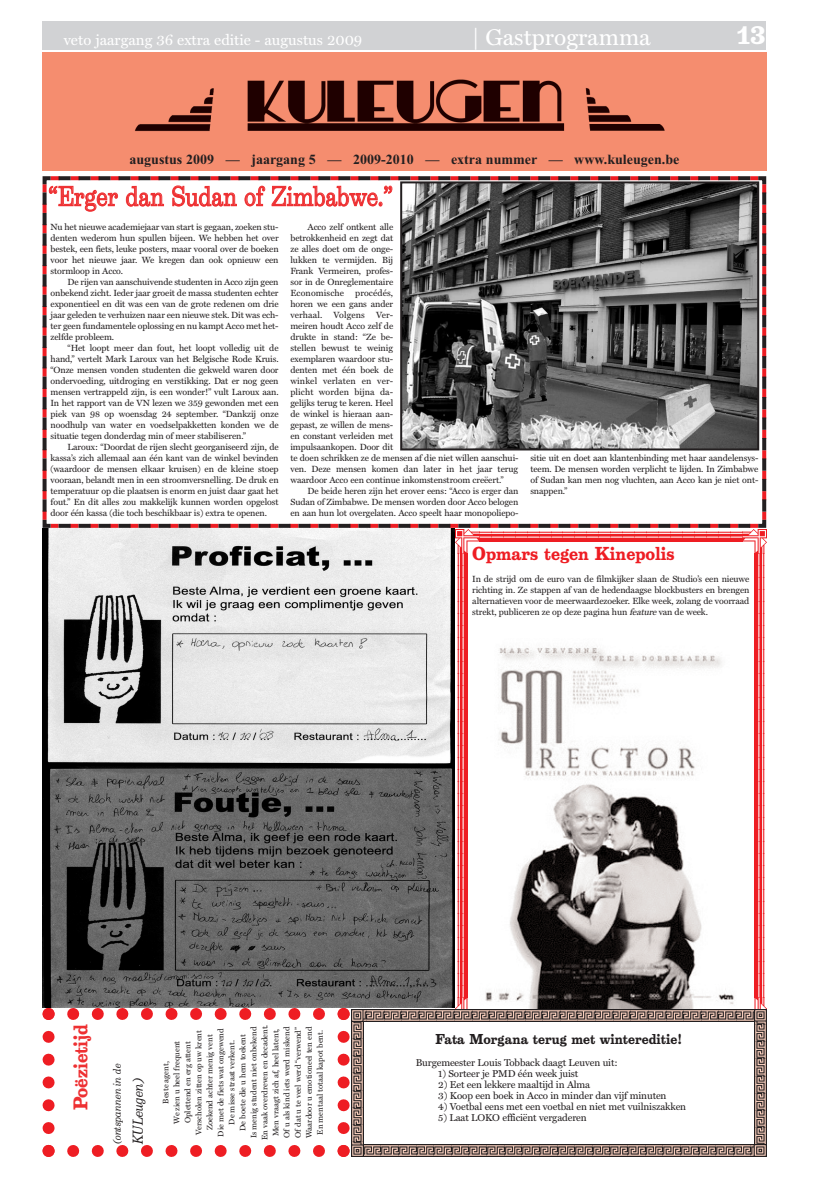
<style>
.page{position:relative;width:823px;height:1191px;background:#fff}
.page>*{position:absolute;margin:0;border:0;box-sizing:border-box;transform-origin:0 0}
.t1{font:25px "Belizio";color:#ee3032;scale:.8 1}
.t2{font:23px "Miller Text";color:#fff}
.t3{font:700 23px "Belizio";color:#fff}
.t4{font:700 18px "Belizio";color:#ee3032;scale:.9 1}
.t5{font:700 17px "Belizio";color:#ee1d23;scale:.9 1}
.t6{font:15px "Miller Text";color:#fff}
.t7{font:700 14px "Times New Roman";color:#231f20}
.t8{font:700 13px "Belizio";color:#231f20;scale:.9 1}
.t9{font:italic 13px "Belizio";color:#231f20;scale:.9 1}
.t10{font:10px "Miller Text";letter-spacing:-.01em;color:#231f20}
.t11{font:italic 10px "Belizio";color:#231f20;scale:.9 1}
.t12{font:9px/11px "Miller Text";letter-spacing:-.01em;color:#231f20;text-align:justify}
.t13{font:8px/11px "Miller Text";color:#231f20;text-align:center}
.s1{font-style:italic}
</style>
<div class="page">
<div style="left:43px;top:21px;width:722px;height:29px;background:#d1d2d4"></div>
<img style="left:43px;top:52px;width:722px;height:118px">
<svg style="left:67px;top:1145px;width:282px;height:12px"></svg>
<svg style="left:43px;top:1030px;width:12px;height:127px"></svg>
<svg style="left:43px;top:1008px;width:282px;height:12px"></svg>
<svg style="left:337px;top:1008px;width:12px;height:126px"></svg>
<img style="left:455px;top:541px;width:24px;height:12px">
<svg style="left:42px;top:176px;width:725px;height:365px"></svg>
<img style="left:741px;top:529px;width:24px;height:24px">
<svg style="left:754px;top:553px;width:11px;height:444px;background:#f2565b"></svg>
<img style="left:754px;top:997px;width:11px;height:12px">
<img style="left:455px;top:997px;width:13px;height:12px">
<svg style="left:457px;top:553px;width:10px;height:444px;background:#f25c60"></svg>
<img style="left:485px;top:647px;width:249px;height:362px">
<img style="left:351px;top:1009px;width:402px;height:12px">
<img style="left:753px;top:1009px;width:12px;height:136px">
<img style="left:363px;top:1145px;width:402px;height:12px">
<img style="left:351px;top:1021px;width:12px;height:136px">
<img style="left:43px;top:529px;width:411px;height:478px">
<h3 class="t6" style="left:64px;top:31px;width:300px">veto jaargang 36 extra editie - augustus 2009</h3>
<h2 class="t2" style="left:472px;top:23px;width:180px">| Gastprogramma</h2>
<h2 class="t3" style="left:736px;top:22px;width:30px">13</h2>
<h3 class="t7" style="left:129px;top:150px;width:551px">augustus 2009 — jaargang 5 — 2009-2010 — extra nummer — www.kuleugen.be</h3>
<h1 class="t1" style="left:48px;top:182px;width:432px">“Erger dan Sudan of Zimbabwe.”</h1>
<p class="t12" style="left:51px;top:221px;width:229px">Nu het nieuwe academiejaar van start is gegaan, zoeken stu&shy;denten wederom hun spullen bijeen. We hebben het over bestek, een fiets, leuke posters, maar vooral over de boeken voor het nieuwe jaar. We kregen dan ook opnieuw een stormloop in Acco.</p>
<p class="t12" style="left:51px;top:276px;width:229px;text-indent:17px">De rijen van aanschuivende studenten in Acco zijn geen onbekend zicht. Ieder jaar groeit de massa studenten echter exponentieel en dit was een van de grote redenen om drie jaar geleden te verhuizen naar een nieuwe stek. Dit was ech&shy;ter geen fundamentele oplossing en nu kampt Acco met het&shy;zelfde probleem.</p>
<p class="t12" style="left:51px;top:342px;width:229px;text-indent:17px">“Het loopt meer dan fout, het loopt volledig uit de hand,” vertelt Mark Laroux van het Belgische Rode Kruis. “Onze mensen vonden studenten die gekweld waren door ondervoeding, uitdroging en verstikking. Dat er nog geen mensen vertrappeld zijn, is een wonder!” vult Laroux aan.<br>In het rapport van de VN lezen we 359 gewonden met een piek van 98 op woensdag 24 september. “Dankzij onze noodhulp van water en voedselpakketten konden we de situatie tegen donderdag min of meer stabiliseren.”</p>
<p class="t12" style="left:51px;top:441px;width:229px;text-indent:17px">Laroux: “Doordat de rijen slecht georganiseerd zijn, de kassa’s zich allemaal aan één kant van de winkel bevinden (waardoor de mensen elkaar kruisen) en de kleine stoep vooraan, belandt men in een stroomversnelling. De druk en temperatuur op die plaatsen is enorm en juist daar gaat het fout.” En dit alles zou makkelijk kunnen worden opgelost door één kassa (die toch beschikbaar is) extra te openen.</p>
<p class="t12" style="left:290px;top:221px;width:229px;text-align:left;text-indent:17px">Acco zelf ontkent alle<br>betrokkenheid en zegt dat<br>ze alles doet om de onge-<br>lukken te vermijden. Bij<br>Frank Vermeiren, profes-<br>sor in de Onreglementaire<br>Economische procédés,<br>horen we een gans ander<br>verhaal. Volgens Ver-<br>meiren houdt Acco zelf de<br>drukte in stand: “Ze be-<br>stellen bewust te weinig<br>exemplaren waardoor stu-<br>denten met één boek de<br>winkel verlaten en ver-<br>plicht worden bijna da-<br>gelijks terug te keren. Heel<br>de winkel is hieraan aan-<br>gepast, ze willen de mens-<br>en constant verleiden met<br>impulsaankopen. Door dit<br>te doen schrikken ze de mensen af die niet willen aanschui&shy;ven. Deze mensen komen dan later in het jaar terug waardoor Acco een continue inkomstenstroom creëert.”</p>
<p class="t12" style="left:290px;top:485px;width:229px;text-indent:17px">De beide heren zijn het erover eens: “Acco is erger dan Sudan of Zimbabwe. De mensen worden door Acco belogen en aan hun lot overgelaten. Acco speelt haar monopoliepo-</p>
<p class="t12" style="left:530px;top:452px;width:229px">sitie uit en doet aan klantenbinding met haar aandelensys&shy;teem. De mensen worden verplicht te lijden. In Zimbabwe of Sudan kan men nog vluchten, aan Acco kan je niet ont&shy;snappen.”</p>
<h3 class="t5" style="left:472px;top:544px;width:226px">Opmars tegen Kinepolis</h3>
<p class="t12" style="left:472px;top:573px;width:278px">In de strijd om de euro van de filmkijker slaan de Studio’s een nieuwe richting in. Ze stappen af van de hedendaagse blockbusters en brengen alternatieven voor de meerwaardezoeker. Elke week, zolang de voorraad strekt, publiceren ze op deze pagina hun <span class="s1">feature</span>van de week.</p>
<h3 class="t4" style="left:71px;top:1110px;width:98px;rotate:-90deg">Poëzietijd</h3>
<p class="t11" style="left:111px;top:1144px;width:92px;rotate:-90deg">(ontspannen in de</p>
<h3 class="t9" style="left:130px;top:1144px;width:75px;rotate:-90deg">KULeugen)</h3>
<p class="t13" style="left:160px;top:1140px;width:117px;rotate:-90deg">Beste agent,<br>We zien u heel frequent<br>Oplettend en erg attent<br>Verscholen zitten op uw krent<br>Zoekend achter menig vent<br>Die met de fiets wat ongewend<br>De misse straat verkent.<br>De boete die u hem toekent<br>Is menig student niet onbekend<br>En vaak overdreven en decadent.<br>Men vraagt zich af, heel latent,<br>Of u als kind iets werd miskend<br>Of dat u te veel werd “verwend”<br>Waardoor u emotioneel ten end<br>En mentaal totaal kapot bent.</p>
<h3 class="t8" style="left:435px;top:1031px;width:275px">Fata Morgana terug met wintereditie!</h3>
<p class="t10" style="left:415px;top:1056px;width:203px">Burgemeester Louis Tobback daagt Leuven uit:</p>
<p class="t10" style="left:438px;top:1067px;width:142px">1) Sorteer je PMD één week juist</p>
<p class="t10" style="left:438px;top:1078px;width:153px">2) Eet een lekkere maaltijd in Alma</p>
<p class="t10" style="left:438px;top:1089px;width:230px">3) Koop een boek in Acco in minder dan vijf minuten</p>
<p class="t10" style="left:438px;top:1100px;width:249px">4) Voetbal eens met een voetbal en niet met vuilniszakken</p>
<p class="t10" style="left:438px;top:1111px;width:150px">5) Laat LOKO efficiënt vergaderen</p>
</div>
